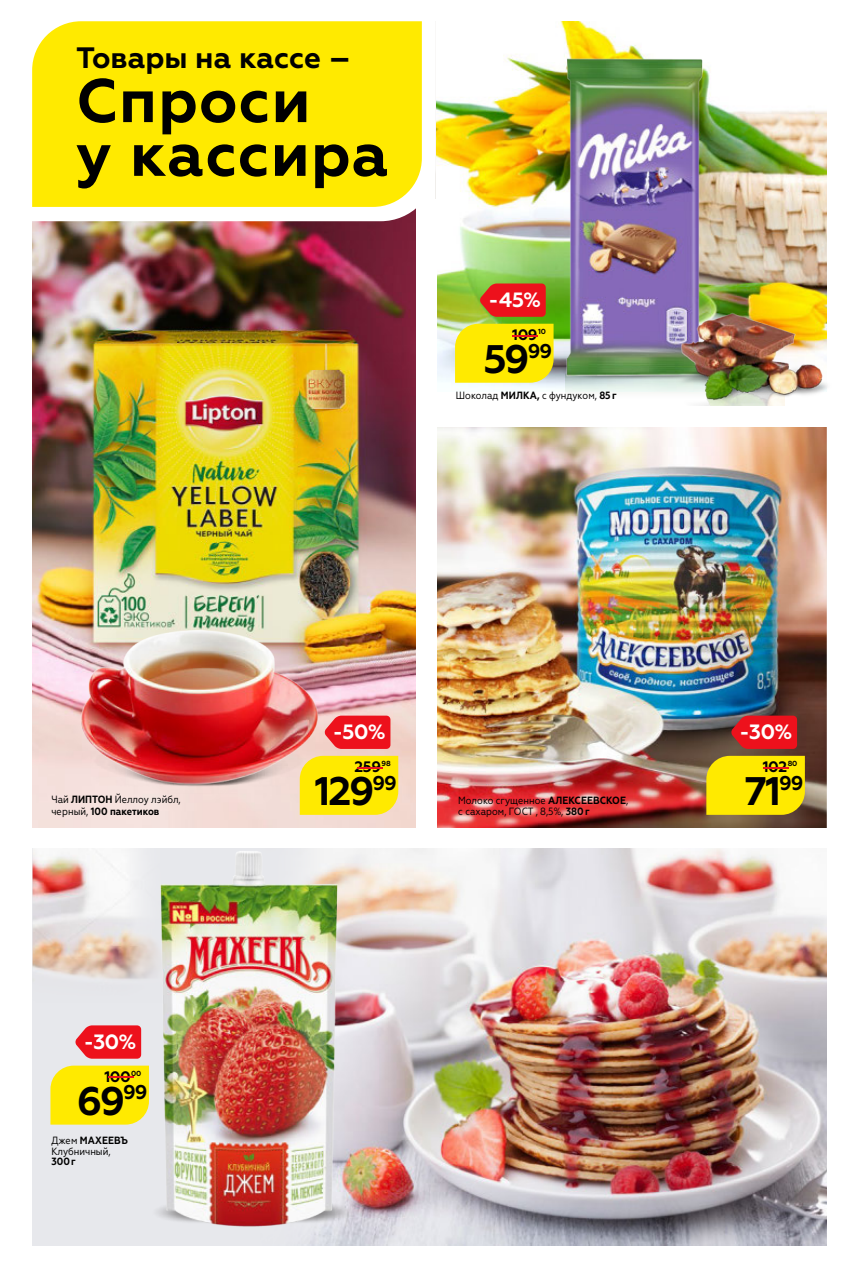
<style>
.page{position:relative;width:859px;height:1263px;background:#fff}
.page>*{position:absolute;margin:0;border:0;box-sizing:border-box;transform-origin:0 0}
.t1{font:700 61.35px/53.7px "Geometria";letter-spacing:.02em;color:#000}
.t2{font:700 39.75px "Geometria";letter-spacing:-.06em;color:#000}
.t3{font:700 29.55px "Geometria";color:#000}
.t4{font:700 20.7px "Geometria";color:#fff}
.t5{font:700 15.15px "Geometria";letter-spacing:-.03em;color:#000}
.t6{font:700 15.15px "Geometria";color:#ed111c;scale:5.5 1}
.t7{font:10.5px/10.5px "Geometria Narrow";color:#000}
.t8{font:700 7.35px "Geometria";letter-spacing:-.03em;color:#000}
.s1{font-size:15.15px;color:#ed111c}
.s2{font-weight:700}
</style>
<div class="page">
<img style="left:437px;top:427px;width:390px;height:401px">
<img style="left:436px;top:21px;width:390px;height:370px">
<img style="left:32px;top:221px;width:384px;height:607px">
<div style="left:300px;top:756px;width:98px;height:59px;background:#ffea00"></div>
<svg style="left:324px;top:716px;width:66px;height:33px;background:#ed1c26"></svg>
<img style="left:75px;top:734px;width:265px;height:59px">
<svg style="left:706px;top:756px;width:99px;height:59px;background:#f7e203"></svg>
<svg style="left:731px;top:716px;width:66px;height:33px;background:#e01821"></svg>
<div style="left:32px;top:21px;width:390px;height:186px;background:#ffea00"></div>
<img style="left:81px;top:599px;width:239px;height:202px">
<div style="left:417px;top:200px;width:20px;height:1063px;background:#fff"></div>
<svg style="left:455px;top:324px;width:99px;height:59px;background:#fce90a"></svg>
<svg style="left:480px;top:283px;width:66px;height:34px;background:#e1251f"></svg>
<img style="left:566px;top:378px;width:154px;height:51px">
<img style="left:556px;top:55px;width:157px;height:323px">
<img style="left:670px;top:271px;width:157px;height:133px">
<div style="left:427px;top:406px;width:421px;height:20px;background:#fff"></div>
<div style="left:32px;top:848px;width:795px;height:397px;background:#e7e8ec"></div>
<img style="left:348px;top:848px;width:479px;height:397px">
<img style="left:33px;top:848px;width:119px;height:131px">
<img style="left:148px;top:1195px;width:208px;height:51px">
<img style="left:152px;top:848px;width:196px;height:382px">
<div style="left:50px;top:1065px;width:99px;height:59px;background:#ffea00"></div>
<svg style="left:75px;top:1025px;width:66px;height:34px;background:#ec2934"></svg>
<p class="t3" style="left:76px;top:40px;width:277px">Товары на кассе –</p>
<p class="t1" style="left:76px;top:75px;width:314px">Cпроси<br>у кассира</p>
<p class="t4" style="left:489px;top:287px;width:54px">-45%</p>
<p class="t2" style="left:484px;top:335px;width:70px">59<sup>99</sup></p>
<p class="t8" style="left:504px;top:327px;width:43px"><span class="s1">-</span> 10</p>
<p class="t5" style="left:512px;top:325px;width:27px">109</p>
<p class="t7" style="left:456px;top:390px;width:162px">Шоколад <span class="s2">МИЛКА,</span> с фундуком, <span class="s2">85 г</span></p>
<p class="t7" style="left:51px;top:793px;width:131px;line-height:12px">Чай <span class="s2">ЛИПТОН</span> Йеллоу лэйбл, черный, <span class="s2">100 пакетиков</span></p>
<p class="t4" style="left:84px;top:1029px;width:54px">-30%</p>
<p class="t2" style="left:77px;top:1077px;width:72px">69<sup>99</sup></p>
<p class="t8" style="left:131px;top:1069px;width:12px">00</p>
<p class="t5" style="left:104px;top:1067px;width:28px">100</p>
<p class="t6" style="left:100px;top:1067px;width:9px">-</p>
<p class="t7" style="left:51px;top:1135px;width:78px">Джем <span class="s2">МАХЕЕВЪ<br></span>Клубничный,<br><span class="s2">300 г</span></p>
<p class="t4" style="left:333px;top:719px;width:55px">-50%</p>
<p class="t2" style="left:315px;top:767px;width:83px">129<sup>99</sup></p>
<p class="t8" style="left:382px;top:759px;width:11px">98</p>
<p class="t5" style="left:355px;top:757px;width:28px">259</p>
<p class="t6" style="left:349px;top:757px;width:9px">-</p>
<p class="t7" style="left:458px;top:795px;width:172px">Молоко сгущенное <span class="s2">АЛЕКСЕЕВСКОЕ</span>, с сахаром, ГОСТ , 8,5%, <span class="s2">380 г</span></p>
<p class="t4" style="left:740px;top:719px;width:54px">-30%</p>
<p class="t2" style="left:744px;top:767px;width:60px">71<sup>99</sup></p>
<p class="t8" style="left:788px;top:759px;width:11px">80</p>
<p class="t5" style="left:763px;top:757px;width:26px">102</p>
<p class="t6" style="left:756px;top:757px;width:9px">-</p>
</div>
